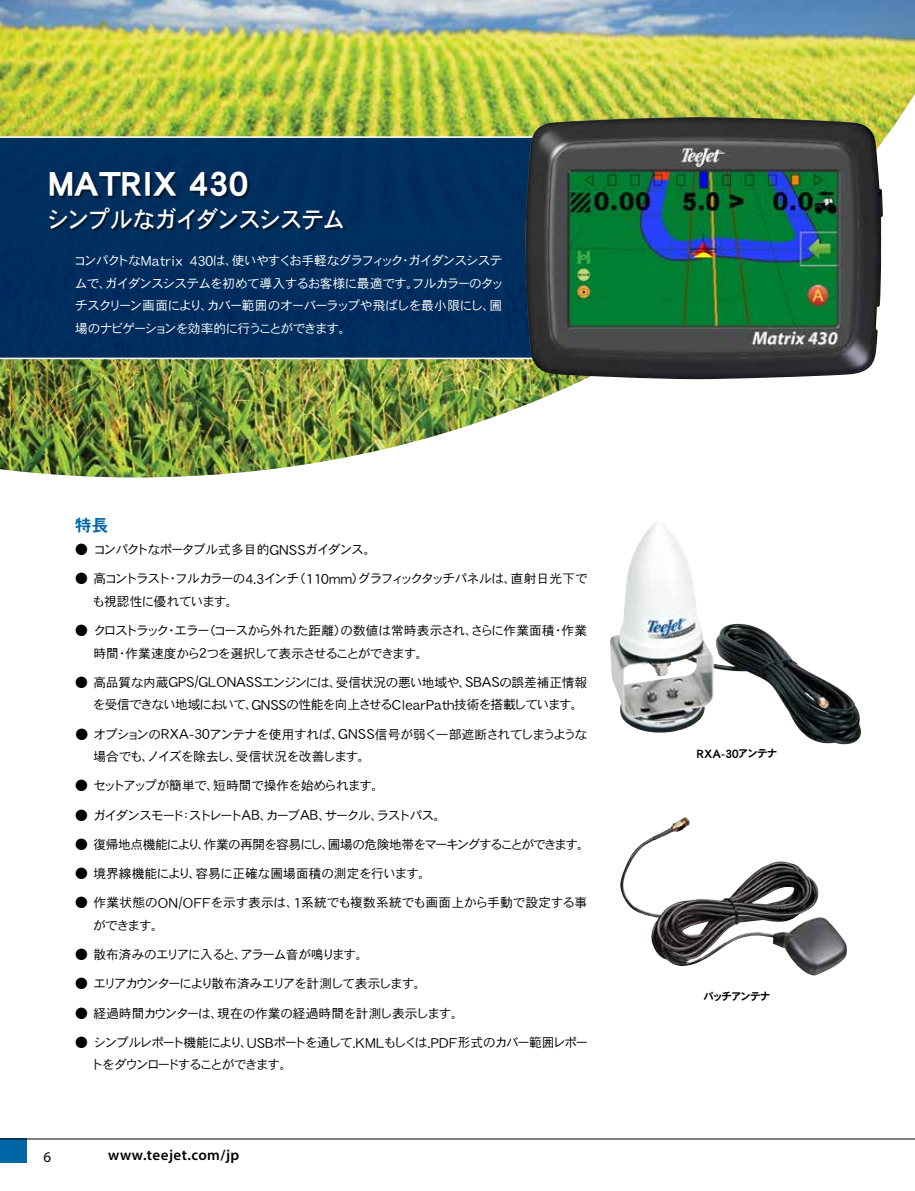
<style>
.page{position:relative;width:915px;height:1191px;background:#fff}
.page>*{position:absolute;margin:0;border:0;box-sizing:border-box;transform-origin:0 0}
.t1{font:36px "DFHS Gothic Std W9";letter-spacing:-.01em;color:#fff}
.t2{font:24px "DFHS Gothic Std W5";letter-spacing:-.065em;color:#fff;scale:.95 1}
.t3{font:16.5px "DFHS Gothic Std W7";color:#0067a6}
.t4{font:600 15px "Myriad Pro";letter-spacing:.03em;color:#000}
.t5{font:15px "Myriad Pro";color:#000}
.t6{font:12.75px/22.5px "DFHS Gothic Std W3";letter-spacing:-.07em;color:#000}
.t7{font:12.75px/22.5px "DFHS Gothic Std W3";letter-spacing:-.07em;color:#fff}
.t8{font:12.75px/22.5px "DFHS Gothic Std W3";letter-spacing:-.05em;color:#000;text-align:right}
.t9{font:12.75px/22.5px "DFHS Gothic Std W3";letter-spacing:-.045em;color:#000}
.t10{font:12.75px/22.5px "DFHS Gothic Std W3";letter-spacing:-.115em;color:#000}
.t11{font:12.75px/22.5px "DFHS Gothic Std W3";letter-spacing:-.02em;color:#000}
.t12{font:12.75px "DFHS Gothic Std W3";letter-spacing:-.125em;color:#000}
.t13{font:12.75px "DFHS Gothic Std W3";letter-spacing:-.03em;color:#000}
.t14{font:12.75px "DFHS Gothic Std W3";letter-spacing:-.105em;color:#000}
.t15{font:12.75px "DFHS Gothic Std W3";letter-spacing:-.015em;color:#000}
.t16{font:12.75px "DFHS Gothic Std W3";letter-spacing:-.04em;color:#000}
.t17{font:12.6px "DFHS Gothic Std W7";color:#000}
.t18{font:10.5px "DFHS Gothic Std W7";letter-spacing:-.105em;color:#000}
.s1{font-size:15.3px}
.s2{font-size:10.5px}
</style>
<div class="page">
<img style="left:0;top:0;width:914px;height:478px">
<div style="left:0;top:136px;width:525px;height:223px;background:#002f5e"></div>
<img style="left:525px;top:117px;width:357px;height:262px">
<div style="left:50px;top:171px;width:297px;height:62px;background:#000;opacity:.6"></div>
<img style="left:610px;top:521px;width:251px;height:224px">
<img style="left:620px;top:817px;width:226px;height:159px">
<div style="left:0;top:1139px;width:27px;height:24px;background:#0067a6"></div>
<hr style="left:0;top:1138px;width:914px;height:1px;background:#000">
<h1 class="t1" style="left:48px;top:163px;width:202px">MATRIX 430</h1>
<h2 class="t2" style="left:47px;top:206px;width:316px">シンプルなガイダンスシステム</h2>
<p class="t7" style="left:74px;top:249px;width:431px">コンパクトな<span class="s1">Matrix 430</span>は、使いやすくお手軽なグラフィック・ガイダンスシステムで、ガイダンスシステムを初めて導入するお客様に最適です。フルカラーのタッチスクリーン画面により、カバー範囲のオーバーラップや飛ばしを最小限にし、圃場のナビゲーションを効率的に行うことができます。</p>
<p class="t3" style="left:75px;top:515px;width:35px">特長</p>
<p class="t6" style="left:75px;top:538px;width:302px">● コンパクトなポータブル式多目的<span class="s1">GNSS</span>ガイダンス。</p>
<p class="t6" style="left:92px;top:567px;width:497px;text-indent:-17px">● 高コントラスト・フルカラーの<span class="s1">4.3</span>インチ（<span class="s1">110mm</span>）グラフィックタッチパネルは、直射日光下でも視認性に優れています。</p>
<p class="t6" style="left:93px;top:619px;width:495px;text-indent:-18px">● クロストラック・エラー（コースから外れた距離）の数値は常時表示され、さらに作業面積・作業時間・作業速度から<span class="s1">2</span>つを選択して表示させることができます。</p>
<p class="t8" style="left:75px;top:671px;width:513px">● 高品質な内蔵<span class="s1">GPS/GLONASS</span>エンジンには、受信状況の悪い地域や、<span class="s1">SBAS</span>の誤差補正情報を受信できない地域において、<span class="s1">GNSS</span>の性能を向上させる<span class="s1">ClearPath</span>技術を搭載しています。</p>
<p class="t9" style="left:93px;top:722px;width:495px;text-indent:-18px">● オプションの<span class="s1">RXA-30</span>アンテナを使用すれば、<span class="s1">GNSS</span>信号が弱く一部遮断されてしまうような場合でも、ノイズを除去し、受信状況を改善します。</p>
<p class="t16" style="left:75px;top:779px;width:310px">● セットアップが簡単で、短時間で操作を始められます。</p>
<p class="t12" style="left:75px;top:808px;width:372px">● ガイダンスモード：ストレート<span class="s1">AB</span>、カーブ<span class="s1">AB</span>、サークル、ラストパス。</p>
<p class="t6" style="left:75px;top:833px;width:516px">● 復帰地点機能により、作業の再開を容易にし、圃場の危険地帯をマーキングすることができます。</p>
<p class="t15" style="left:75px;top:866px;width:357px">● 境界線機能により、容易に正確な圃場面積の測定を行います。</p>
<p class="t11" style="left:93px;top:891px;width:495px;text-indent:-18px">● 作業状態の<span class="s1">ON/OFF</span>を示す表示は、<span class="s1">1</span>系統でも複数系統でも画面上から手動で設定する事ができます。</p>
<p class="t6" style="left:75px;top:943px;width:294px">● 散布済みのエリアに入ると、アラーム音が鳴ります。</p>
<p class="t14" style="left:75px;top:977px;width:353px">● エリアカウンターにより散布済みエリアを計測して表示します。</p>
<p class="t13" style="left:75px;top:1006px;width:390px">● 経過時間カウンターは、現在の作業の経過時間を計測し表示します。</p>
<p class="t10" style="left:91px;top:1031px;width:498px;text-indent:-16px">● シンプルレポート機能により、<span class="s1">USB</span>ポートを通して<span class="s1">.KML</span>もしくは<span class="s1">.PDF</span>形式のカバー範囲レポートをダウンロードすることができます。</p>
<p class="t5" style="left:43px;top:1147px;width:9px">6</p>
<p class="t4" style="left:108px;top:1145px;width:133px">www.teejet.com/jp</p>
<p class="t17" style="left:696px;top:746px;width:82px">RXA-30<span class="s2">アンテナ</span></p>
<p class="t18" style="left:703px;top:990px;width:68px">パッチアンテナ</p>
</div>
